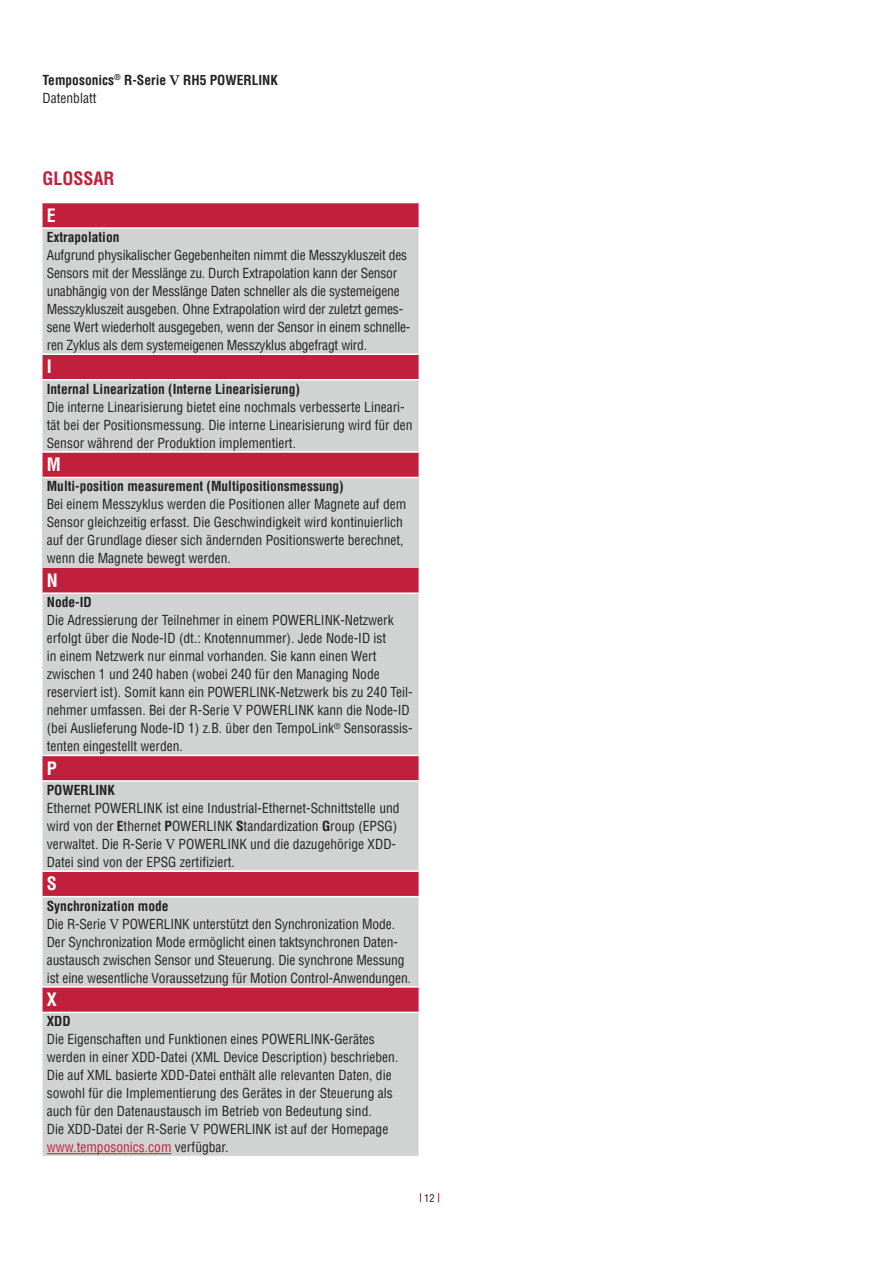
<style>
.page{position:relative;width:893px;height:1263px;background:#fff}
.page>*{position:absolute;margin:0;border:0;box-sizing:border-box;transform-origin:0 0}
.t1{font:700 condensed 18px "Helvetica LT Pro";color:#fff}
.Headlines{font:700 condensed 18px "Helvetica LT Pro";color:#c0203b}
.t2{font:condensed 13.5px/18px "Helvetica LT Pro";color:#231f20}
.t3{font:700 condensed 13.5px/18px "Helvetica LT Pro";color:#231f20}
.t4{font:condensed 10.5px "Helvetica LT Pro";color:#231f20}
.s1{font-family:"Century Schoolbook";font-stretch:normal}
.s2{font-weight:400}
.s3{font-weight:700}
.s4{color:#c0203b}
</style>
<div class="page">
<div style="left:43px;top:203px;width:376px;height:24px;background:#c0203b"></div>
<svg style="left:43px;top:229px;width:376px;height:927px;background:#cdb3b7"></svg>
<div style="left:43px;top:477px;width:376px;height:91px;background:#d0d3d2"></div>
<hr style="left:43px;top:353px;width:376px;height:2px;background:#fff">
<hr style="left:43px;top:379px;width:376px;height:1px;background:#fff">
<hr style="left:43px;top:451px;width:376px;height:2px;background:#fff">
<hr style="left:43px;top:592px;width:376px;height:2px;background:#fff">
<hr style="left:43px;top:755px;width:376px;height:1px;background:#fff">
<hr style="left:43px;top:780px;width:376px;height:2px;background:#fff">
<hr style="left:43px;top:870px;width:376px;height:2px;background:#fff">
<hr style="left:43px;top:896px;width:376px;height:1px;background:#fff">
<hr style="left:43px;top:986px;width:376px;height:2px;background:#fff">
<hr style="left:43px;top:1012px;width:376px;height:1px;background:#fff">
<hr style="left:43px;top:477px;width:376px;height:1px;background:#fff">
<hr style="left:47px;top:1153px;width:125px;height:1px;background:#c0203b">
<p class="t3" style="left:43px;top:71px;width:237px">Temposonics<sup>®</sup> R-Serie <span class="s1">V</span> RH5 POWERLINK<br><span class="s2">Datenblatt</span></p>
<p class="Headlines" style="left:43px;top:167px;width:74px">GLOSSAR</p>
<p class="t1" style="left:47px;top:203px;width:10px">E</p>
<p class="t2" style="left:47px;top:228px;width:365px"><span class="s3">Extrapolation<br></span>Aufgrund physikalischer Gegebenheiten nimmt die Messzykluszeit des Sensors mit der Messlänge zu. Durch Extrapolation kann der Sensor unabhängig von der Messlänge Daten schneller als die systemeigene Messzykluszeit ausgeben. Ohne Extrapolation wird der zuletzt gemes&shy;sene Wert wiederholt ausgegeben, wenn der Sensor in einem schnelle&shy;ren Zyklus als dem systemeigenen Messzyklus abgefragt wird.</p>
<p class="t1" style="left:47px;top:355px;width:7px">I</p>
<p class="t2" style="left:47px;top:380px;width:367px"><span class="s3">Internal Linearization (Interne Linearisierung)<br></span>Die interne Linearisierung bietet eine nochmals verbesserte Lineari&shy;tät bei der Positionsmessung. Die interne Linearisierung wird für den Sensor während der Produktion implementiert.</p>
<p class="t1" style="left:47px;top:453px;width:16px">M</p>
<p class="t2" style="left:47px;top:477px;width:361px"><span class="s3">Multi-position measurement (Multipositionsmessung)<br></span>Bei einem Messzyklus werden die Positionen aller Magnete auf dem Sensor gleichzeitig erfasst. Die Geschwindigkeit wird kontinuierlich auf der Grundlage dieser sich ändernden Positionswerte berechnet, wenn die Magnete bewegt werden.</p>
<p class="t1" style="left:47px;top:568px;width:12px">N</p>
<p class="t2" style="left:47px;top:593px;width:367px"><span class="s3">Node-ID<br></span>Die Adressierung der Teilnehmer in einem POWERLINK-Netzwerk erfolgt über die Node-ID (dt.: Knotennummer). Jede Node-ID ist<br>in einem Netzwerk nur einmal vorhanden. Sie kann einen Wert zwischen 1 und 240 haben (wobei 240 für den Managing Node reserviert ist). Somit kann ein POWERLINK-Netzwerk bis zu 240 Teil&shy;nehmer umfassen. Bei der R-Serie <span class="s1">V</span> POWERLINK kann die Node-ID (bei Auslieferung Node-ID 1) z.B. über den TempoLink<sup>®</sup> Sensorassis&shy;tenten eingestellt werden.</p>
<p class="t1" style="left:47px;top:756px;width:12px">P</p>
<p class="t2" style="left:47px;top:781px;width:354px"><span class="s3">POWERLINK<br></span>Ethernet POWERLINK ist eine Industrial-Ethernet-Schnittstelle und wird von der <span class="s3">E</span>thernet <span class="s3">P</span>OWERLINK <span class="s3">S</span>tandardization <span class="s3">G</span>roup (EPSG) verwaltet. Die R-Serie <span class="s1">V</span> POWERLINK und die dazugehörige XDD-Datei sind von der EPSG zertifiziert.</p>
<p class="t1" style="left:47px;top:872px;width:12px">S</p>
<p class="t2" style="left:47px;top:897px;width:366px"><span class="s3">Synchronization mode<br></span>Die R-Serie <span class="s1">V</span> POWERLINK unterstützt den Synchronization Mode.<br>Der Synchronization Mode ermöglicht einen taktsynchronen Daten&shy;austausch zwischen Sensor und Steuerung. Die synchrone Messung ist eine wesentliche Voraussetzung für Motion Control-Anwendungen.</p>
<p class="t1" style="left:47px;top:987px;width:12px">X</p>
<p class="t2" style="left:47px;top:1012px;width:353px"><span class="s3">XDD<br></span>Die Eigenschaften und Funktionen eines POWERLINK-Gerätes werden in einer XDD-Datei (XML Device Description) beschrieben.<br>Die auf XML basierte XDD-Datei enthält alle relevanten Daten, die sowohl für die Implementierung des Gerätes in der Steuerung als auch für den Datenaustausch im Betrieb von Bedeutung sind.<br>Die XDD-Datei der R-Serie <span class="s1">V</span> POWERLINK ist auf der Homepage <span class="s4">www.temposonics.com</span> verfügbar.</p>
<p class="t4" style="left:424px;top:1191px;width:12px">12</p>
</div>
